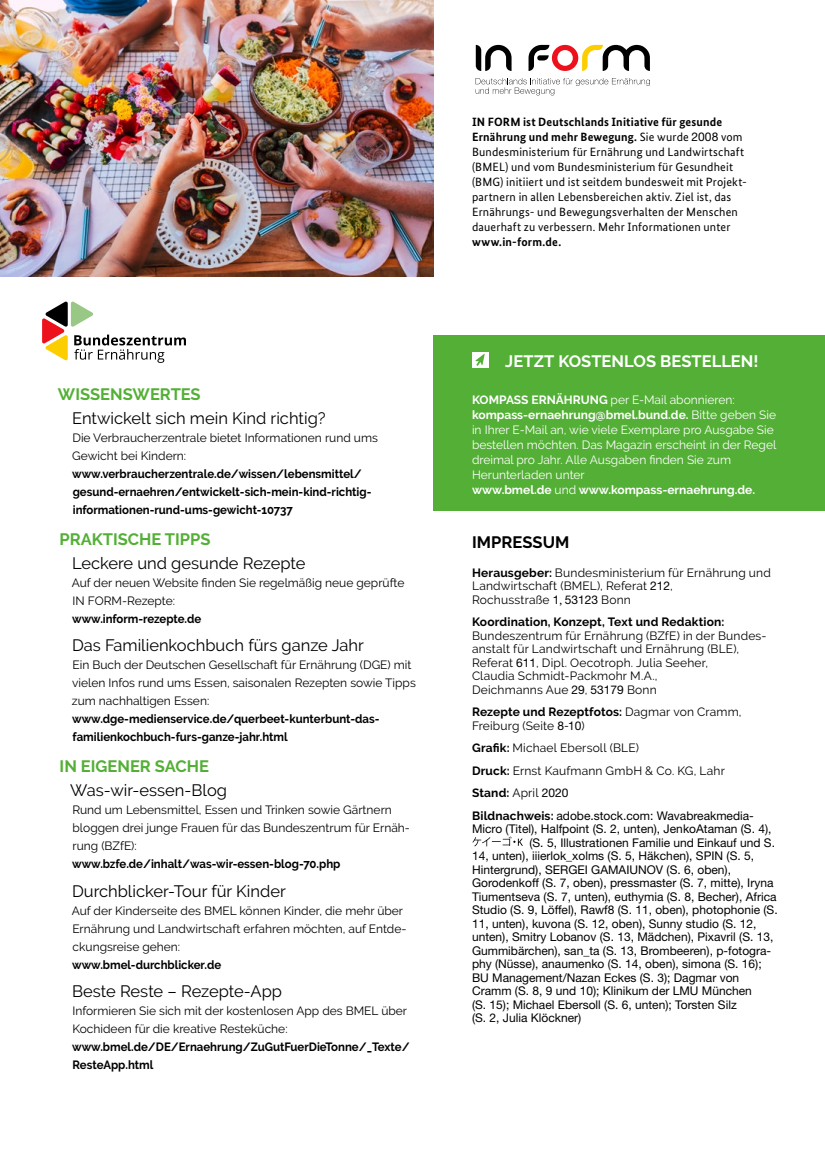
<style>
.page{position:relative;width:825px;height:1157px;background:#fff}
.page>*{position:absolute;margin:0;border:0;box-sizing:border-box;transform-origin:0 0}
.t1{font:16.5px "Raleway";color:#000}
.t2{font:700 16.5px "Raleway";color:#53af35}
.t3{font:700 16.5px "Raleway";letter-spacing:.005em;color:#fff}
.t4{font:700 16.5px "Raleway";letter-spacing:.005em;color:#000}
.t5{font:12px/18px "Raleway";color:#000}
.t6{font:12px "Helvetica Neue LT Std";color:#000}
.t7{font:700 12px/18px "Raleway";color:#000;scale:.95 1}
.t8{font:12px/15px "Bundes Sans";letter-spacing:.015em;color:#000}
.t9{font:12px/15px "Raleway";color:#fff}
.t10{font:700 12px "Raleway";color:#000}
.t11{font:700 12px "Bundes Sans";letter-spacing:.015em;color:#000}
.s1{font-weight:700}
.s2{font-family:"Helvetica Neue LT Std"}
.s3{font-family:"Bundes Sans"}
.s4{font-family:"Raleway";font-weight:700}
</style>
<div class="page">
<div style="left:434px;top:335px;width:391px;height:175px;background:#53af35"></div>
<img style="left:0;top:0;width:434px;height:276px">
<svg style="left:528px;top:45px;width:122px;height:26px"></svg>
<svg style="left:476px;top:45px;width:35px;height:26px"></svg>
<svg style="left:476px;top:78px;width:174px;height:18px"></svg>
<svg style="left:42px;top:301px;width:144px;height:62px"></svg>
<svg style="left:472px;top:836px;width:51px;height:10px"></svg>
<div style="left:472px;top:352px;width:17px;height:16px;background:#fff"></div>
<svg style="left:475px;top:354px;width:10px;height:12px"></svg>
<h1 class="t2" style="left:58px;top:385px;width:144px">WISSENSWERTES</h1>
<h1 class="t1" style="left:72px;top:409px;width:255px">Entwickelt sich mein Kind richtig?</h1>
<p class="t5" style="left:72px;top:429px;width:307px">Die Verbraucherzentrale bietet Informationen rund ums<br>Gewicht bei Kindern:</p>
<p class="t7" style="left:72px;top:465px;width:317px">www.verbraucherzentrale.de/wissen/lebensmittel/ gesund-ernaehren/entwickelt-sich-mein-kind-richtig&shy;informationen-rund-ums-gewicht-10737</p>
<h1 class="t2" style="left:60px;top:530px;width:152px">PRAKTISCHE TIPPS</h1>
<h1 class="t1" style="left:72px;top:553px;width:235px">Leckere und gesunde Rezepte</h1>
<p class="t5" style="left:72px;top:574px;width:334px">Auf der neuen Website finden Sie regelmäßig neue geprüfte<br>IN FORM-Rezepte:</p>
<p class="t7" style="left:72px;top:610px;width:137px">www.inform-rezepte.de</p>
<h1 class="t1" style="left:72px;top:636px;width:293px">Das Familienkochbuch fürs ganze Jahr</h1>
<p class="t5" style="left:72px;top:656px;width:345px">Ein Buch der Deutschen Gesellschaft für Ernährung (DGE) mit vielen Infos rund ums Essen, saisonalen Rezepten sowie Tipps zum nachhaltigen Essen:</p>
<p class="t7" style="left:72px;top:710px;width:325px">www.dge-medienservice.de/querbeet-kunterbunt-das&shy;familienkochbuch-furs-ganze-jahr.html</p>
<h1 class="t2" style="left:60px;top:757px;width:151px">IN EIGENER SACHE</h1>
<h1 class="t1" style="left:70px;top:781px;width:158px">Was-wir-essen-Blog</h1>
<p class="t5" style="left:72px;top:801px;width:339px">Rund um Lebensmittel, Essen und Trinken sowie Gärtnern bloggen drei junge Frauen für das Bundeszentrum für Ernäh&shy;rung (BZfE):</p>
<p class="t7" style="left:72px;top:855px;width:284px">www.bzfe.de/inhalt/was-wir-essen-blog-70.php</p>
<h1 class="t1" style="left:72px;top:881px;width:215px">Durchblicker-Tour für Kinder</h1>
<p class="t5" style="left:72px;top:901px;width:336px">Auf der Kinderseite des BMEL können Kinder, die mehr über<br>Ernährung und Landwirtschaft erfahren möchten, auf Entde&shy;ckungsreise gehen:</p>
<p class="t7" style="left:72px;top:955px;width:158px">www.bmel-durchblicker.de</p>
<h1 class="t1" style="left:72px;top:981px;width:211px">Beste Reste – Rezepte-App</h1>
<p class="t5" style="left:72px;top:1001px;width:336px">Informieren Sie sich mit der kostenlosen App des BMEL über<br>Kochideen für die kreative Resteküche:</p>
<p class="t7" style="left:72px;top:1037px;width:357px">www.bmel.de/DE/Ernaehrung/ZuGutFuerDieTonne/_Texte/<br>ResteApp.html</p>
<p class="t8" style="left:472px;top:114px;width:276px"><span class="s1">IN FORM ist Deutschlands Initiative für gesunde Ernährung und mehr Bewegung.</span> Sie wurde <span class="s2">2008</span> vom Bundesministerium für Ernährung und Landwirtschaft (BMEL) und vom Bundesministerium für Gesundheit (BMG) initiiert und ist seitdem bundesweit mit Projekt&shy;partnern in allen Lebensbereichen aktiv. Ziel ist, das Ernährungs- und Bewegungsverhalten der Menschen dauerhaft zu verbessern. Mehr Informationen unter</p>
<p class="t11" style="left:472px;top:235px;width:91px">www.in-form.de.</p>
<h1 class="t3" style="left:505px;top:351px;width:255px">JETZT KOSTENLOS BESTELLEN!</h1>
<p class="t9" style="left:472px;top:392px;width:306px"><span class="s1">KOMPASS ERNÄHRUNG</span> per E-Mail abonnieren: <span class="s1">kompass-ernaehrung@bmel.bund.de.</span> Bitte geben Sie in Ihrer E-Mail an, wie viele Exemplare pro Ausgabe Sie bestellen möchten. Das Magazin erscheint in der Regel dreimal pro Jahr. Alle Ausgaben finden Sie zum Herunterladen unter<br><span class="s1">www.bmel.de</span> und <span class="s1">www.kompass-ernaehrung.de.</span></p>
<h1 class="t4" style="left:472px;top:533px;width:99px">IMPRESSUM</h1>
<p class="t5" style="left:472px;top:565px;width:300px;line-height:13.5px"><span class="s1">Herausgeber:</span> Bundesministerium für Ernährung und<br>Landwirtschaft (BMEL), Referat <span class="s2">212</span>,<br>Rochusstraße <span class="s2">1</span><span class="s3">,</span> <span class="s2">53123</span> Bonn</p>
<p class="t10" style="left:472px;top:615px;width:254px">Koordination, Konzept, Text und Redaktion:</p>
<p class="t5" style="left:472px;top:628px;width:294px;line-height:13.5px">Bundeszentrum für Ernährung (BZfE) in der Bundes&shy;anstalt für Landwirtschaft und Ernährung (BLE), Referat <span class="s2">611</span>, Dipl. Oecotroph. Julia Seeher,<br>Claudia Schmidt-Packmohr M.A.,<br>Deichmanns Aue <span class="s2">29</span>, <span class="s2">53179</span> Bonn</p>
<p class="t5" style="left:472px;top:705px;width:271px;line-height:13.5px"><span class="s1">Rezepte und Rezeptfotos:</span> Dagmar von Cramm,<br>Freiburg (Seite <span class="s2">8</span><span class="s3">-</span><span class="s2">10</span>)</p>
<p class="t5" style="left:472px;top:736px;width:254px;line-height:22.5px"><span class="s1">Grafik:</span> Michael Ebersoll (BLE)<br><span class="s1">Druck:</span> Ernst Kaufmann GmbH &amp; Co. KG, Lahr<br><span class="s1">Stand:</span> April <span class="s2">2020</span></p>
<p class="t6" style="left:472px;top:808px;width:282px"><span class="s4">Bildnachweis:</span> adobe.stock.com: Wavabreakmedia-</p>
<p class="t6" style="left:472px;top:821px;width:301px">Micro (Titel), Halfpoint (S. 2, unten), JenkoAtaman (S. 4),</p>
<p class="t6" style="left:529px;top:835px;width:247px">(S. 5, Illustrationen Familie und Einkauf und S.</p>
<p class="t6" style="left:472px;top:848px;width:284px">14, unten), iiierlok_xolms (S. 5, Häkchen), SPIN (S. 5,</p>
<p class="t6" style="left:472px;top:862px;width:261px">Hintergrund), SERGEI GAMAIUNOV (S. 6, oben),</p>
<p class="t6" style="left:472px;top:875px;width:303px">Gorodenkoff (S. 7, oben), pressmaster (S. 7, mitte), Iryna</p>
<p class="t6" style="left:472px;top:889px;width:306px">Tiumentseva (S. 7, unten), euthymia (S. 8, Becher), Africa</p>
<p class="t6" style="left:472px;top:902px;width:307px">Studio (S. 9, Löffel), Rawf8 (S. 11, oben), photophonie (S.</p>
<p class="t6" style="left:472px;top:916px;width:286px">11, unten), kuvona (S. 12, oben), Sunny studio (S. 12,</p>
<p class="t6" style="left:472px;top:929px;width:303px">unten), Smitry Lobanov (S. 13, Mädchen), Pixavril (S. 13,</p>
<p class="t6" style="left:472px;top:943px;width:301px">Gummibärchen), san_ta (S. 13, Brombeeren), p-fotogra-</p>
<p class="t6" style="left:472px;top:956px;width:291px">phy (Nüsse), anaumenko (S. 14, oben), simona (S. 16);</p>
<p class="t6" style="left:472px;top:970px;width:269px">BU Management/Nazan Eckes (S. 3); Dagmar von</p>
<p class="t6" style="left:472px;top:983px;width:281px">Cramm (S. 8, 9 und 10); Klinikum der LMU München</p>
<p class="t6" style="left:472px;top:997px;width:266px">(S. 15); Michael Ebersoll (S. 6, unten); Torsten Silz</p>
<p class="t6" style="left:472px;top:1010px;width:111px">(S. 2, Julia Klöckner)</p>
</div>
